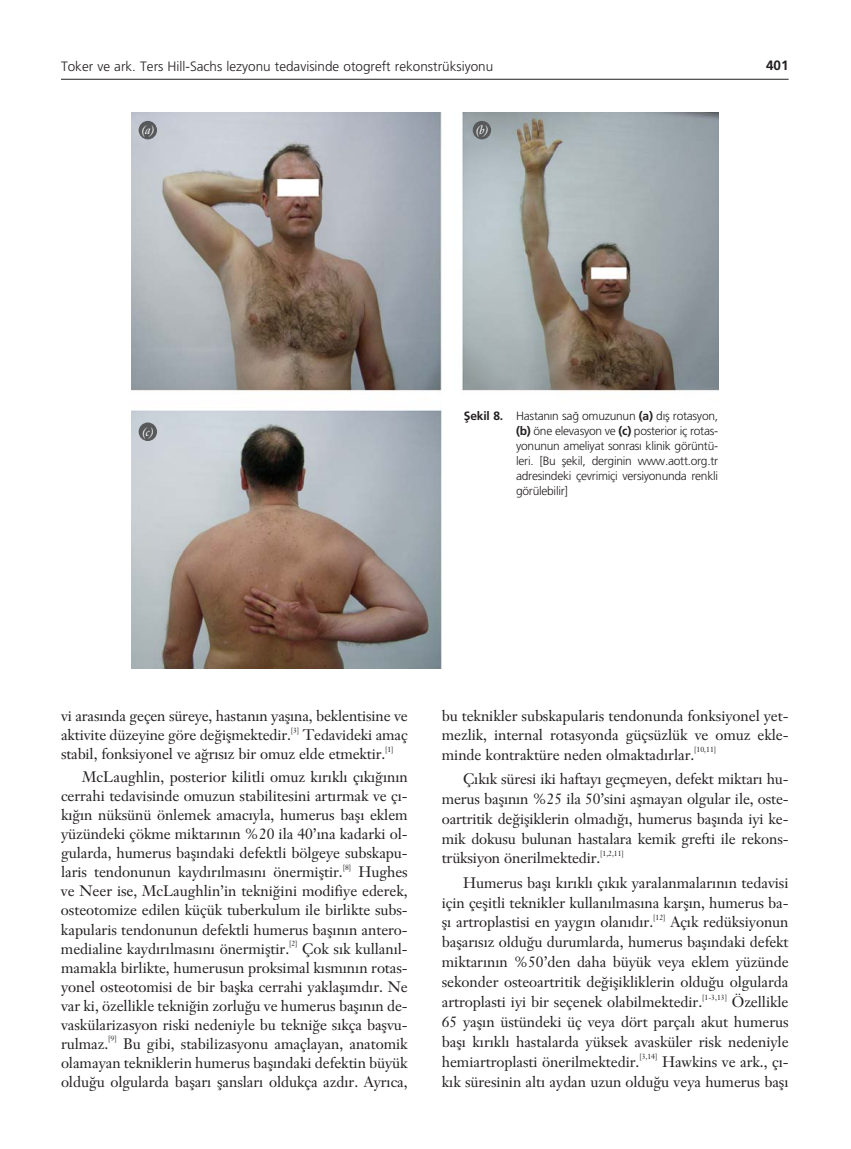
<style>
.page{position:relative;width:851px;height:1149px;background:#fff}
.page>*{position:absolute;margin:0;border:0;box-sizing:border-box;transform-origin:0 0}
.t1{font:15px/19px "Janson Text";letter-spacing:-.005em;color:#231f20;text-align:justify}
.t2{font:300 13.5px "Frutiger";color:#231f20}
.t3{font:700 13.5px "Frutiger";color:#231f20}
.t4{font:300 12px/15px "Frutiger";letter-spacing:-.02em;color:#231f20;text-align:justify}
.t5{font:italic 12px "Janson Text";color:#fff}
.t6{font:7.5px "Janson Text";letter-spacing:-.005em;color:#231f20}
.s1{font-weight:700}
</style>
<div class="page">
<hr style="left:61px;top:79px;width:727px;height:1px;background:#231f20">
<img style="left:131px;top:113px;width:587px;height:555px">
<div style="left:139px;top:121px;width:18px;height:18px;background:#58595b;border-radius:50%"></div>
<div style="left:472px;top:121px;width:19px;height:18px;background:#58595b;border-radius:50%"></div>
<div style="left:139px;top:422px;width:18px;height:19px;background:#58595b;border-radius:50%"></div>
<p class="t2" style="left:61px;top:61px;width:433px">Toker ve ark. Ters Hill-Sachs lezyonu tedavisinde otogreft rekonstrüksiyonu</p>
<p class="t3" style="left:766px;top:60px;width:24px">401</p>
<p class="t5" style="left:141px;top:125px;width:15px">(a)</p>
<p class="t5" style="left:475px;top:125px;width:15px">(b)</p>
<p class="t5" style="left:142px;top:427px;width:13px">(c)</p>
<p class="t4" style="left:516px;top:409px;width:203px;text-indent:-52px"><span class="s1">fiekil 8.</span> Hastan›n sa¤ omuzunun <span class="s1">(a)</span> d›fl rotasyon, <span class="s1">(b)</span> öne elevasyon ve <span class="s1">(c)</span> posterior iç rotas&shy;yonunun ameliyat sonras› klinik görüntü&shy;leri. [Bu flekil, derginin www.aott.org.tr adresindeki çevrimiçi versiyonunda renkli görülebilir]</p>
<p class="t1" style="left:61px;top:707px;width:348px">vi aras›nda geçen süreye, hastan›n yafl›na, beklentisine ve aktivite düzeyine göre de¤iflmektedir.</p>
<p class="t6" style="left:291px;top:726px;width:10px">[3]</p>
<p class="t1" style="left:61px;top:726px;width:348px;text-indent:242px">Tedavideki amaç stabil, fonksiyonel ve a¤r›s›z bir omuz elde etmektir.</p>
<p class="t6" style="left:385px;top:746px;width:10px">[1]</p>
<p class="t1" style="left:61px;top:769px;width:348px;text-indent:21px">McLaughlin, posterior kilitli omuz k›r›kl› ç›k›¤›n›n cerrahi tedavisinde omuzun stabilitesini art›rmak ve ç›- k›¤›n nüksünü önlemek amac›yla, humerus bafl› eklem yüzündeki çökme miktar›n›n %20 ila 40’›na kadarki ol&shy;gularda, humerus bafl›ndaki defektli bölgeye subskapu&shy;laris tendonunun kayd›r›lmas›n› önermifltir.</p>
<p class="t6" style="left:343px;top:864px;width:10px">[8]</p>
<p class="t1" style="left:61px;top:864px;width:348px;text-indent:297px">Hughes ve Neer ise, McLaughlin’in tekni¤ini modifiye ederek, osteotomize edilen küçük tuberkulum ile birlikte subs&shy;kapularis tendonunun defektli humerus bafl›n›n antero&shy;medialine kayd›r›lmas›n› önermifltir.</p>
<p class="t6" style="left:289px;top:940px;width:10px">[2]</p>
<p class="t1" style="left:61px;top:940px;width:348px;text-indent:241px">Çok s›k kullan›l&shy;mamakla birlikte, humerusun proksimal k›sm›n›n rotas&shy;yonel osteotomisi de bir baflka cerrahi yaklafl›md›r. Ne var ki, özellikle tekni¤in zorlu¤u ve humerus bafl›n›n de&shy;vaskülarizasyon riski nedeniyle bu tekni¤e s›kça baflvu&shy;rulmaz.</p>
<p class="t6" style="left:108px;top:1035px;width:10px">[9]</p>
<p class="t1" style="left:61px;top:1035px;width:348px;text-indent:62px">Bu gibi, stabilizasyonu amaçlayan, anatomik olamayan tekniklerin humerus bafl›ndaki defektin büyük oldu¤u olgularda baflar› flanslar› oldukça azd›r. Ayr›ca,</p>
<p class="t1" style="left:442px;top:707px;width:348px;line-height:19.6px">bu teknikler subskapularis tendonunda fonksiyonel yet&shy;mezlik, internal rotasyonda güçsüzlük ve omuz ekle&shy;minde kontraktüre neden olmaktad›rlar.</p>
<p class="t6" style="left:694px;top:746px;width:23px">[10,11]</p>
<p class="t1" style="left:442px;top:770px;width:348px;line-height:19.8px;text-indent:21px">Ç›k›k süresi iki haftay› geçmeyen, defekt miktar› hu&shy;merus bafl›n›n %25 ila 50’sini aflmayan olgular ile, oste&shy;oartritik de¤ifliklerin olmad›¤›, humerus bafl›nda iyi ke&shy;mik dokusu bulunan hastalara kemik grefti ile rekons&shy;trüksiyon önerilmektedir.</p>
<p class="t6" style="left:600px;top:850px;width:25px">[1,2,11]</p>
<p class="t1" style="left:442px;top:873px;width:348px;line-height:19.8px;text-indent:21px">Humerus bafl› k›r›kl› ç›k›k yaralanmalar›n›n tedavisi için çeflitli teknikler kullan›lmas›na karfl›n, humerus ba&shy;fl› artroplastisi en yayg›n olan›d›r.</p>
<p class="t6" style="left:653px;top:914px;width:14px">[12]</p>
<p class="t1" style="left:442px;top:913px;width:348px;line-height:19.8px;text-indent:228px">Aç›k redüksiyonun baflar›s›z oldu¤u durumlarda, humerus bafl›ndaki defekt miktar›n›n %50’den daha büyük veya eklem yüzünde sekonder osteoartritik de¤iflikliklerin oldu¤u olgularda artroplasti iyi bir seçenek olabilmektedir.</p>
<p class="t1" style="left:442px;top:993px;width:348px;line-height:19.8px;text-indent:290px">Özellikle 65 yafl›n üstündeki üç veya dört parçal› akut humerus bafl› k›r›kl› hastalarda yüksek avasküler risk nedeniyle hemiartroplasti önerilmektedir.</p>
<p class="t6" style="left:702px;top:993px;width:26px">[1-3,13]</p>
<p class="t6" style="left:639px;top:1053px;width:20px">[3,14]</p>
<p class="t1" style="left:442px;top:1052px;width:348px;line-height:19.8px;text-align:right">Hawkins ve ark., ç›-<br>k›k süresinin alt› aydan uzun oldu¤u veya humerus bafl›</p>
</div>
